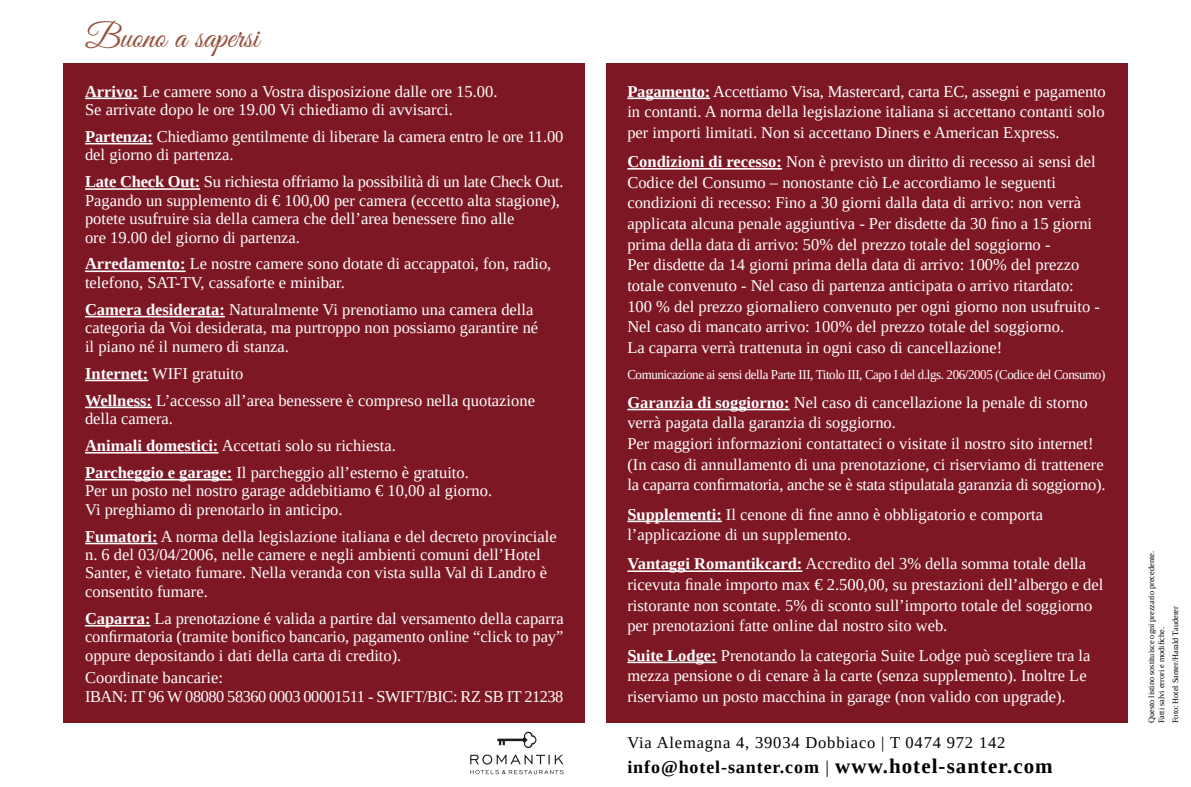
<style>
.page{position:relative;width:1191px;height:787px;background:#fff}
.page>*{position:absolute;margin:0;border:0;box-sizing:border-box;transform-origin:0 0}
.t1{font:33.75px "Great Vibes";color:#97523f}
.t2{font:700 18px "Tinos";letter-spacing:.05em;color:#000}
.t3{font:16.5px/20.7px "Tinos";color:#fff}
.t4{font:16.5px/18.5px "Tinos";letter-spacing:-.03em;color:#fff}
.t5{font:16.5px "Tinos";letter-spacing:.05em;color:#000}
.t6{font:13.5px "Tinos";letter-spacing:-.03em;color:#fff;scale:.96 1}
.t7{font:8.25px/9.9px "Tinos";color:#000}
.s1{font-weight:700}
.s2{font-weight:400}
.s3{font-size:21px}
</style>
<div class="page">
<div style="left:64px;top:64px;width:521px;height:659px;background:#7d1724"></div>
<hr style="left:85px;top:97px;width:53px;height:2px;background:#fff">
<hr style="left:85px;top:143px;width:68px;height:1px;background:#fff">
<hr style="left:85px;top:188px;width:115px;height:2px;background:#fff">
<hr style="left:85px;top:270px;width:101px;height:2px;background:#fff">
<hr style="left:85px;top:316px;width:140px;height:1px;background:#fff">
<hr style="left:85px;top:379px;width:63px;height:2px;background:#fff">
<hr style="left:85px;top:406px;width:67px;height:2px;background:#fff">
<hr style="left:85px;top:452px;width:133px;height:1px;background:#fff">
<hr style="left:85px;top:479px;width:147px;height:1px;background:#fff">
<hr style="left:85px;top:542px;width:72px;height:2px;background:#fff">
<hr style="left:85px;top:625px;width:65px;height:1px;background:#fff">
<div style="left:606px;top:64px;width:521px;height:659px;background:#7d1724"></div>
<hr style="left:627px;top:97px;width:83px;height:2px;background:#fff">
<hr style="left:627px;top:168px;width:155px;height:2px;background:#fff">
<hr style="left:627px;top:409px;width:162px;height:1px;background:#fff">
<hr style="left:627px;top:520px;width:95px;height:2px;background:#fff">
<hr style="left:627px;top:570px;width:175px;height:2px;background:#fff">
<hr style="left:627px;top:661px;width:90px;height:2px;background:#fff">
<svg style="left:470px;top:754px;width:93px;height:10px"></svg>
<svg style="left:497px;top:731px;width:39px;height:17px"></svg>
<svg style="left:470px;top:770px;width:93px;height:4px"></svg>
<h1 class="t1" style="left:85px;top:18px;width:175px">Buono a sapersi</h1>
<p class="t3" style="left:85px;top:82px;width:414px;line-height:18.5px"><span class="s1">Arrivo:</span> Le camere sono a Vostra disposizione dalle ore 15.00.<br>Se arrivate dopo le ore 19.00 Vi chiediamo di avvisarci.</p>
<p class="t3" style="left:85px;top:127px;width:480px;line-height:18.5px"><span class="s1">Partenza:</span> Chiediamo gentilmente di liberare la camera entro le ore 11.00 del giorno di partenza.</p>
<p class="t3" style="left:85px;top:172px;width:480px;line-height:18.5px"><span class="s1">Late Check Out:</span> Su richiesta offriamo la possibilità di un late Check Out.<br>Pagando un supplemento di € 100,00 per camera (eccetto alta stagione), potete usufruire sia della camera che dell’area benessere fino alle<br>ore 19.00 del giorno di partenza.</p>
<p class="t3" style="left:85px;top:255px;width:468px;line-height:18.5px"><span class="s1">Arredamento:</span> Le nostre camere sono dotate di accappatoi, fon, radio, telefono, SAT-TV, cassaforte e minibar.</p>
<p class="t3" style="left:85px;top:300px;width:455px;line-height:18.5px"><span class="s1">Camera desiderata:</span> Naturalmente Vi prenotiamo una camera della categoria da Voi desiderata, ma purtroppo non possiamo garantire né il piano né il numero di stanza.</p>
<p class="t3" style="left:85px;top:359px;width:451px;line-height:27px"><span class="s1">Internet:</span> WIFI gratuito<br><span class="s1">Wellness:</span> L’accesso all’area benessere è compreso nella quotazione</p>
<p class="t3" style="left:85px;top:405px;width:385px;line-height:27px">della camera.<br><span class="s1">Animali domestici:</span> Accettati solo su richiesta.<br><span class="s1">Parcheggio e garage:</span> Il parcheggio all’esterno è gratuito.</p>
<p class="t3" style="left:85px;top:481px;width:408px;line-height:18.5px">Per un posto nel nostro garage addebitiamo € 10,00 al giorno.<br>Vi preghiamo di prenotarlo in anticipo.</p>
<p class="t3" style="left:85px;top:527px;width:473px;line-height:18.5px"><span class="s1">Fumatori:</span> A norma della legislazione italiana e del decreto provinciale n. 6 del 03/04/2006, nelle camere e negli ambienti comuni dell’Hotel Santer, è vietato fumare. Nella veranda con vista sulla Val di Landro è consentito fumare.</p>
<p class="t3" style="left:85px;top:609px;width:480px;line-height:18.5px;text-align:justify"><span class="s1">Caparra:</span> La prenotazione é valida a partire dal versamento della caparra confirmatoria (tramite bonifico bancario, pagamento online “click to pay” oppure depositando i dati della carta di credito).</p>
<p class="t4" style="left:85px;top:668px;width:480px">Coordinate bancarie:<br>IBAN: IT 96 W 08080 58360 0003 00001511 - SWIFT/BIC: RZ SB IT 21238</p>
<p class="t3" style="left:627px;top:81px;width:480px;text-align:justify"><span class="s1">Pagamento:</span> Accettiamo Visa, Mastercard, carta EC, assegni e pagamento in contanti. A norma della legislazione italiana si accettano contanti solo per importi limitati. Non si accettano Diners e American Express.</p>
<p class="t3" style="left:627px;top:151px;width:474px"><span class="s1">Condizioni di recesso:</span> Non è previsto un diritto di recesso ai sensi del Codice del Consumo – nonostante ciò Le accordiamo le seguenti condizioni di recesso: Fino a 30 giorni dalla data di arrivo: non verrà applicata alcuna penale aggiuntiva - Per disdette da 30 fino a 15 giorni prima della data di arrivo: 50% del prezzo totale del soggiorno -<br>Per disdette da 14 giorni prima della data di arrivo: 100% del prezzo totale convenuto - Nel caso di partenza anticipata o arrivo ritardato:<br>100 % del prezzo giornaliero convenuto per ogni giorno non usufruito - Nel caso di mancato arrivo: 100% del prezzo totale del soggiorno.<br>La caparra verrà trattenuta in ogni caso di cancellazione!</p>
<p class="t6" style="left:627px;top:365px;width:499px">Comunicazione ai sensi della Parte III, Titolo III, Capo I del d.lgs. 206/2005 (Codice del Consumo)</p>
<p class="t3" style="left:627px;top:392px;width:479px"><span class="s1">Garanzia di soggiorno:</span> Nel caso di cancellazione la penale di storno verrà pagata dalla garanzia di soggiorno.<br>Per maggiori informazioni contattateci o visitate il nostro sito internet! (In caso di annullamento di una prenotazione, ci riserviamo di trattenere la caparra confirmatoria, anche se è stata stipulatala garanzia di soggiorno).</p>
<p class="t3" style="left:627px;top:503px;width:417px"><span class="s1">Supplementi:</span> Il cenone di fine anno è obbligatorio e comporta l’applicazione di un supplemento.</p>
<p class="t3" style="left:627px;top:553px;width:477px"><span class="s1">Vantaggi Romantikcard:</span> Accredito del 3% della somma totale della ricevuta finale importo max € 2.500,00, su prestazioni dell’albergo e del ristorante non scontate. 5% di sconto sull’importo totale del soggiorno per prenotazioni fatte online dal nostro sito web.</p>
<p class="t3" style="left:627px;top:644px;width:464px"><span class="s1">Suite Lodge:</span> Prenotando la categoria Suite Lodge può scegliere tra la mezza pensione o di cenare à la carte (senza supplemento). Inoltre Le riserviamo un posto macchina in garage (non valido con upgrade).</p>
<p class="t5" style="left:627px;top:732px;width:379px">Via Alemagna 4, 39034 Dobbiaco | T 0474 972 142</p>
<p class="t2" style="left:627px;top:755px;width:427px">info@hotel-santer.com <span class="s2">|</span> <span class="s3">www.hotel-santer.com</span></p>
<p class="t7" style="left:1146px;top:723px;width:173px;rotate:-90deg">Questo listino sostituisce ogni prezzario precedente.<br>Fatti salvi errori e modifiche.</p>
<p class="t7" style="left:1170px;top:723px;width:118px;rotate:-90deg">Foto: Hotel Santer/Harald Tauderer</p>
</div>
